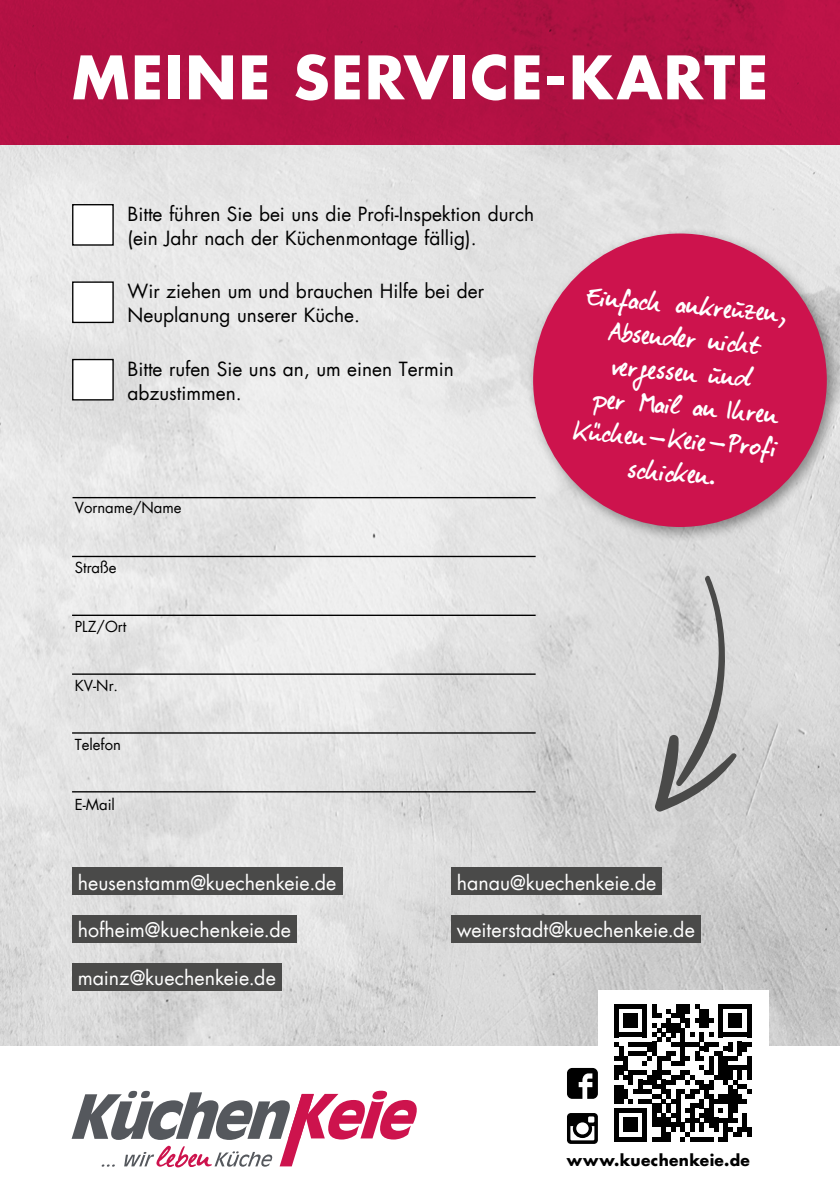
<style>
.page{position:relative;width:840px;height:1191px;background:#fff}
.page>*{position:absolute;margin:0;border:0;box-sizing:border-box;transform-origin:0 0}
.t1{font:700 58.2px "Futura Com";letter-spacing:.03em;color:#fff}
.t2{font:28.4px/33.6px "Elisabethvonelm";color:#fff;text-align:center}
.t3{font:19.6px "Futura Com";color:#fff}
.t4{font:19px/24px "Futura Com";color:#000}
.t5{font:700 15.4px "Futura Com";letter-spacing:.025em;color:#000}
.t6{font:14.8px "Futura Com";color:#000}
</style>
<div class="page">
<img style="left:0;top:144px;width:839px;height:902px">
<div style="left:0;top:0;width:839px;height:144px;background:#b21143"></div>
<div style="left:597px;top:989px;width:171px;height:171px;background:#fff"></div>
<svg style="left:614px;top:1004px;width:137px;height:137px"></svg>
<div style="left:746px;top:1127px;width:5px;height:9px;background:#000"></div>
<svg style="left:567px;top:1113px;width:30px;height:30px"></svg>
<svg style="left:567px;top:1068px;width:30px;height:30px"></svg>
<svg style="left:72px;top:1090px;width:345px;height:77px"></svg>
<div style="left:73px;top:205px;width:40px;height:40px;background:#fff"></div>
<div style="left:72px;top:204px;width:42px;height:42px;border:1px solid #000"></div>
<div style="left:73px;top:282px;width:40px;height:40px;background:#fff"></div>
<div style="left:72px;top:281px;width:42px;height:42px;border:1px solid #000"></div>
<div style="left:73px;top:359px;width:40px;height:41px;background:#fff"></div>
<div style="left:72px;top:359px;width:42px;height:41px;border:1px solid #000"></div>
<hr style="left:72px;top:497px;width:463px;height:1px;background:#000">
<hr style="left:72px;top:556px;width:463px;height:1px;background:#000">
<hr style="left:72px;top:614px;width:463px;height:2px;background:#000">
<hr style="left:72px;top:673px;width:463px;height:2px;background:#000">
<hr style="left:72px;top:732px;width:463px;height:1px;background:#000">
<hr style="left:72px;top:791px;width:463px;height:1px;background:#000">
<div style="left:451px;top:867px;width:210px;height:28px;background:#4a4a49"></div>
<div style="left:72px;top:867px;width:270px;height:28px;background:#4a4a49"></div>
<div style="left:72px;top:915px;width:224px;height:27px;background:#4a4a49"></div>
<div style="left:72px;top:963px;width:209px;height:27px;background:#4a4a49"></div>
<div style="left:451px;top:915px;width:249px;height:27px;background:#4a4a49"></div>
<div style="left:525px;top:226px;width:314px;height:316px;background:#000;opacity:.4"></div>
<div style="left:533px;top:233px;width:293px;height:294px;background:#cd134d;border-radius:50%"></div>
<svg style="left:653px;top:574px;width:84px;height:238px;background:#bfbfbf"></svg>
<h1 class="t1" style="left:72px;top:33px;width:697px">MEINE SERVICE-KARTE</h1>
<p class="t4" style="left:127px;top:201px;width:408px">Bitte führen Sie bei uns die Profi-Inspektion durch (ein Jahr nach der Küchenmontage fällig).</p>
<p class="t4" style="left:127px;top:279px;width:358px">Wir ziehen um und brauchen Hilfe bei der<br>Neuplanung unserer Küche.</p>
<p class="t4" style="left:127px;top:356px;width:327px">Bitte rufen Sie uns an, um einen Termin abzustimmen.</p>
<p class="t6" style="left:75px;top:498px;width:108px">Vorname/Name</p>
<p class="t6" style="left:75px;top:557px;width:43px">Straße</p>
<p class="t6" style="left:75px;top:616px;width:53px">PLZ/Ort</p>
<p class="t6" style="left:75px;top:675px;width:45px">KV-Nr.</p>
<p class="t6" style="left:75px;top:734px;width:48px">Telefon</p>
<p class="t6" style="left:75px;top:794px;width:42px">E-Mail</p>
<h2 class="t2" style="left:586px;top:281px;width:205px;rotate:5deg">Einfach ankreuzen,<br>Absender nicht vergessen und<br>per Mail an Ihren<br>Küchen-Keie-Profi schicken.</h2>
<p class="t3" style="left:78px;top:869px;width:260px">heusenstamm@kuechenkeie.de</p>
<p class="t3" style="left:456px;top:869px;width:201px">hanau@kuechenkeie.de</p>
<p class="t3" style="left:78px;top:916px;width:215px">hofheim@kuechenkeie.de</p>
<p class="t3" style="left:78px;top:964px;width:199px">mainz@kuechenkeie.de</p>
<p class="t3" style="left:456px;top:916px;width:239px">weiterstadt@kuechenkeie.de</p>
<p class="t5" style="left:566px;top:1148px;width:184px">www.kuechenkeie.de</p>
</div>
